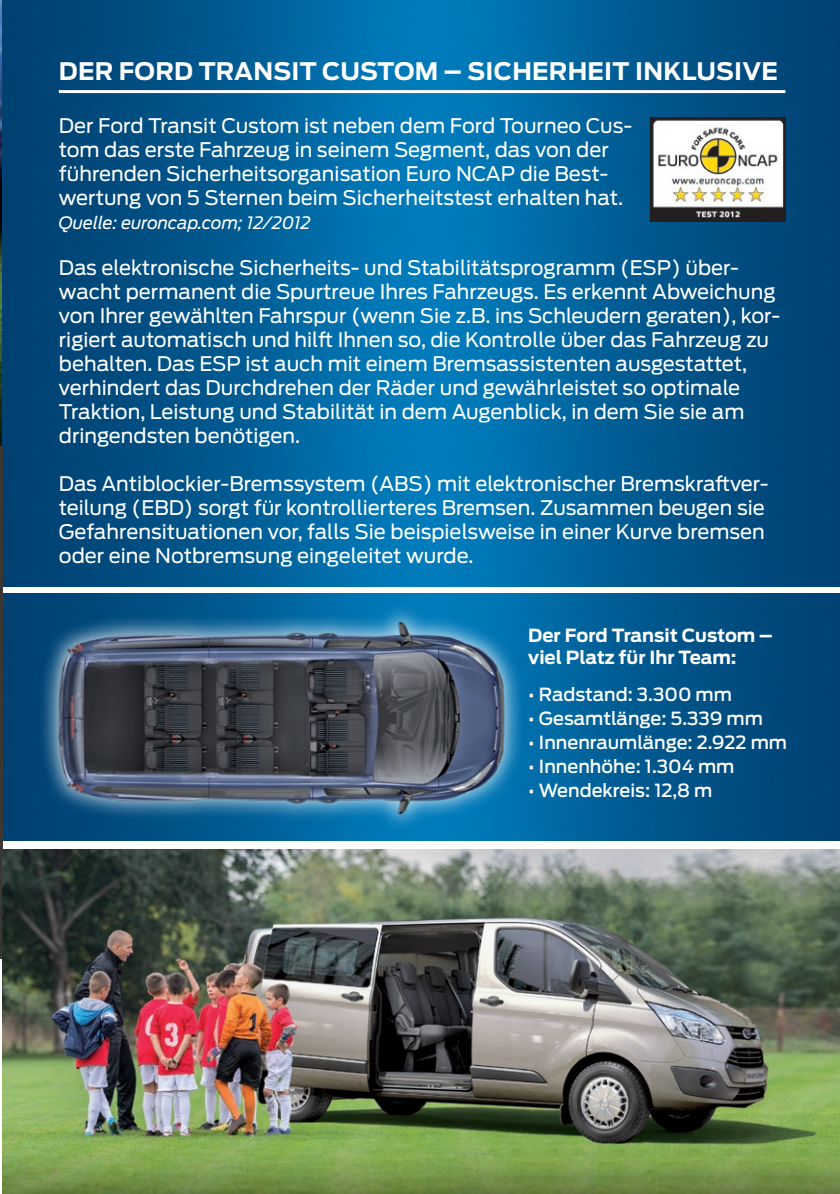
<style>
.page{position:relative;width:840px;height:1194px;background:#fff}
.page>*{position:absolute;margin:0;border:0;box-sizing:border-box;transform-origin:0 0}
.t1{font:700 24px "Ford Antenna";letter-spacing:.01em;color:#fff}
.t2{font:20px/24px "Ford Antenna";color:#fff}
.t3{font:500 18px "Ford Antenna";color:#fff}
.t4{font:700 18px/21.6px "Ford Antenna";color:#fff}
.t5{font:italic 17px "Ford Antenna";color:#fff}
</style>
<div class="page">
<img style="left:0;top:5px;width:2px;height:441px">
<img style="left:2px;top:0;width:837px;height:586px">
<img style="left:2px;top:593px;width:837px;height:247px">
<img style="left:0;top:446px;width:2px;height:512px">
<img style="left:2px;top:848px;width:837px;height:345px">
<div style="left:35px;top:598px;width:514px;height:260px;background:#fff;opacity:.75"></div>
<img style="left:50px;top:618px;width:461px;height:197px">
<img style="left:650px;top:117px;width:134px;height:104px">
<hr style="left:59px;top:90px;width:725px;height:3px;background:#fff">
<svg style="left:0;top:0;width:3px;height:5px"></svg>
<p class="t1" style="left:59px;top:49px;width:720px">DER FORD TRANSIT CUSTOM – SICHERHEIT INKLUSIVE</p>
<p class="t2" style="left:59px;top:112px;width:574px">Der Ford Transit Custom ist neben dem Ford Tourneo Cus&shy;tom das erste Fahrzeug in seinem Segment, das von der führenden Sicherheitsorganisation Euro NCAP die Best&shy;wertung von 5 Sternen beim Sicherheitstest erhalten hat.</p>
<p class="t5" style="left:59px;top:208px;width:253px">Quelle: euroncap.com; 12/2012</p>
<p class="t2" style="left:59px;top:253px;width:722px">Das elektronische Sicherheits- und Stabilitätsprogramm (ESP) über&shy;wacht permanent die Spurtreue Ihres Fahrzeugs. Es erkennt Abweichung von Ihrer gewählten Fahrspur (wenn Sie z.B. ins Schleudern geraten), kor&shy;rigiert automatisch und hilft Ihnen so, die Kontrolle über das Fahrzeug zu behalten. Das ESP ist auch mit einem Bremsassistenten ausgestattet, verhindert das Durchdrehen der Räder und gewährleistet so optimale Traktion, Leistung und Stabilität in dem Augenblick, in dem Sie sie am dringendsten benötigen.</p>
<p class="t2" style="left:59px;top:469px;width:711px">Das Antiblockier-Bremssystem (ABS) mit elektronischer Bremskraftver&shy;teilung (EBD) sorgt für kontrollierteres Bremsen. Zusammen beugen sie Gefahrensituationen vor, falls Sie beispielsweise in einer Kurve bremsen oder eine Notbremsung eingeleitet wurde.</p>
<p class="t4" style="left:528px;top:623px;width:246px">Der Ford Transit Custom – viel Platz für Ihr Team:</p>
<p class="t3" style="left:528px;top:678px;width:205px">• Radstand: 3.300 mm</p>
<p class="t3" style="left:528px;top:702px;width:236px">• Gesamtlänge: 5.339 mm</p>
<p class="t3" style="left:528px;top:726px;width:260px">• Innenraumlänge: 2.922 mm</p>
<p class="t3" style="left:528px;top:750px;width:207px">• Innenhöhe: 1.304 mm</p>
<p class="t3" style="left:528px;top:774px;width:185px">• Wendekreis: 12,8 m</p>
</div>
